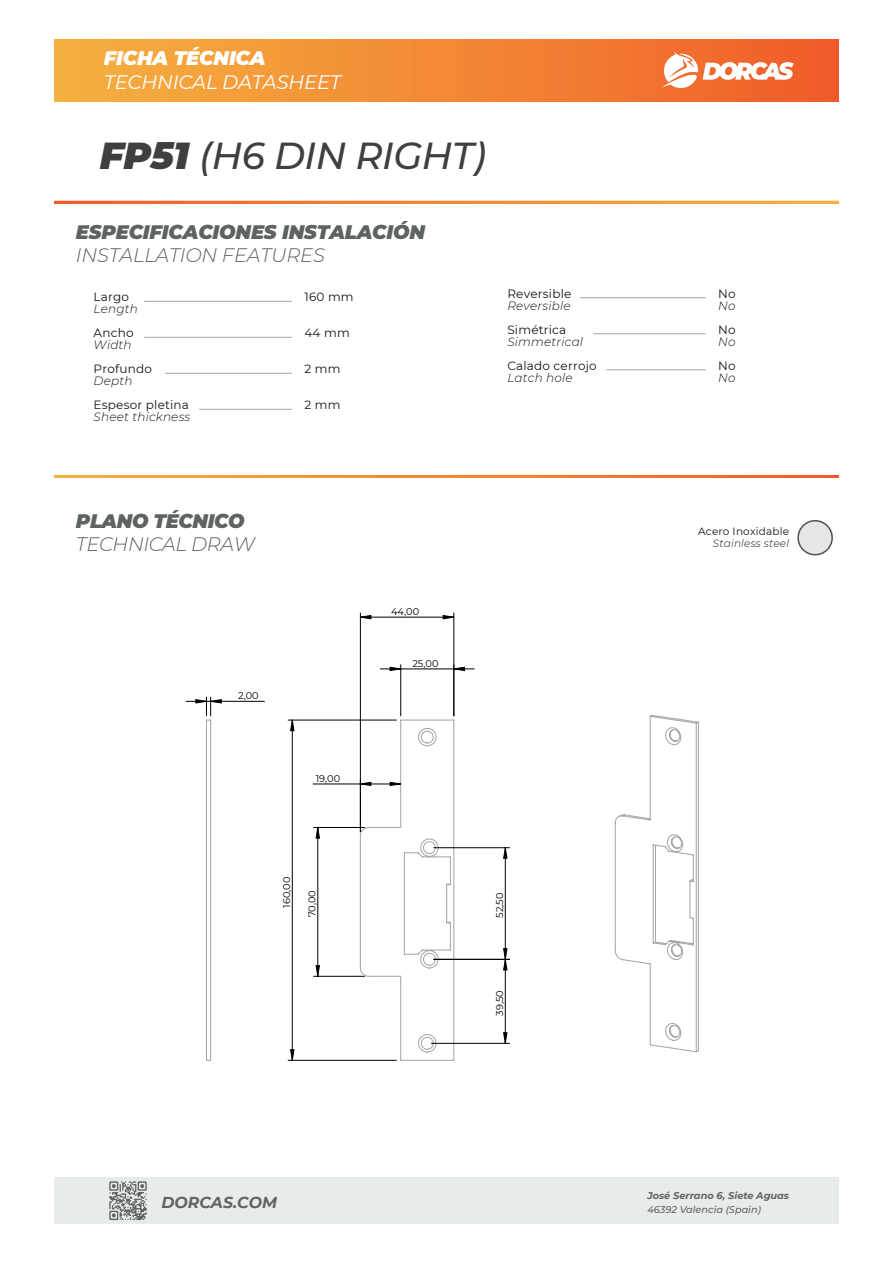
<style>
.page{position:relative;width:893px;height:1263px;background:#fff}
.page>*{position:absolute;margin:0;border:0;box-sizing:border-box;transform-origin:0 0}
.t1{font:italic 500 37.5px "Montserrat";letter-spacing:-.01em;color:#3d3f41}
.t2{font:italic 900 19.5px "Montserrat";letter-spacing:-.01em;color:#5d6262}
.t3{font:italic 300 19.5px "Montserrat";letter-spacing:-.01em;color:#5d6262}
.t4{font:italic 19.5px "Montserrat";letter-spacing:-.01em;color:#fff}
.t5{font:italic 900 19.5px "Montserrat";letter-spacing:-.01em;color:#fff}
.t6{font:italic 700 15.75px "Montserrat";color:#5e6363}
.t7{font:12px "Montserrat";letter-spacing:.015em;color:#111416}
.t8{font:italic 300 12px "Montserrat";letter-spacing:.015em;color:#111416}
.t9{font:10.5px "Montserrat";letter-spacing:.015em;color:#111416}
.t10{font:italic 300 10.5px "Montserrat";letter-spacing:.015em;color:#111416}
.t11{font:9.75px "Montserrat";color:#000001}
.t12{font:italic 700 9.75px "Montserrat";color:#5e6363}
.t13{font:italic 500 9.75px "Montserrat";color:#5e6363}
.s1{font-weight:900}
</style>
<div class="page">
<div style="left:54px;top:1178px;width:785px;height:46px;background:#e8ece8"></div>
<svg style="left:109px;top:1181px;width:38px;height:39px"></svg>
<div style="left:798px;top:521px;width:34px;height:34px;background:#e5e6e6;border-radius:50%"></div>
<div style="left:797px;top:520px;width:36px;height:35px;border:2px solid #4f5252;border-radius:50%"></div>
<img style="left:55px;top:201px;width:784px;height:3px">
<hr style="left:144px;top:301px;width:148px;height:1px;background:#aeb0b1">
<hr style="left:144px;top:337px;width:148px;height:1px;background:#aeb0b1">
<hr style="left:165px;top:373px;width:127px;height:1px;background:#aeb0b1">
<hr style="left:593px;top:333px;width:113px;height:1px;background:#aeb0b1">
<hr style="left:580px;top:297px;width:126px;height:1px;background:#aeb0b1">
<img style="left:54px;top:475px;width:785px;height:3px">
<hr style="left:199px;top:409px;width:93px;height:1px;background:#aeb0b1">
<hr style="left:606px;top:369px;width:100px;height:1px;background:#aeb0b1">
<img style="left:54px;top:39px;width:785px;height:63px">
<svg style="left:661px;top:52px;width:133px;height:39px"></svg>
<svg style="left:614px;top:715px;width:85px;height:338px"></svg>
<hr style="left:206px;top:720px;width:1px;height:340px;background:#a6a9aa">
<hr style="left:210px;top:720px;width:1px;height:340px;background:#a6a9aa">
<hr style="left:211px;top:701px;width:53px;height:1px;background:#000001">
<hr style="left:400px;top:665px;width:1px;height:51px;background:#000001">
<hr style="left:313px;top:784px;width:47px;height:1px;background:#000001">
<hr style="left:360px;top:613px;width:1px;height:219px;background:#000001">
<hr style="left:454px;top:613px;width:1px;height:103px;background:#000001">
<hr style="left:431px;top:1043px;width:79px;height:1px;background:#000001">
<hr style="left:288px;top:1060px;width:108px;height:1px;background:#000001">
<hr style="left:288px;top:720px;width:108px;height:1px;background:#000001">
<hr style="left:434px;top:959px;width:76px;height:1px;background:#000001">
<hr style="left:434px;top:847px;width:76px;height:1px;background:#000001">
<hr style="left:314px;top:827px;width:51px;height:1px;background:#000001">
<hr style="left:314px;top:976px;width:51px;height:1px;background:#000001">
<svg style="left:186px;top:697px;width:36px;height:24px"></svg>
<svg style="left:380px;top:666px;width:94px;height:5px"></svg>
<svg style="left:359px;top:719px;width:96px;height:342px"></svg>
<svg style="left:359px;top:615px;width:96px;height:5px"></svg>
<svg style="left:290px;top:719px;width:5px;height:342px"></svg>
<svg style="left:503px;top:847px;width:5px;height:197px"></svg>
<svg style="left:315px;top:828px;width:5px;height:149px"></svg>
<h2 class="t5" style="left:104px;top:44px;width:163px">FICHA TÉCNICA</h2>
<h2 class="t4" style="left:104px;top:69px;width:239px">TECHNICAL DATASHEET</h2>
<h1 class="t1" style="left:100px;top:129px;width:388px"><span class="s1">FP51</span> (H6 DIN RIGHT)</h1>
<h2 class="t2" style="left:76px;top:217px;width:351px">ESPECIFICACIONES INSTALACIÓN</h2>
<h2 class="t3" style="left:76px;top:242px;width:250px">INSTALLATION FEATURES</h2>
<p class="t7" style="left:94px;top:289px;width:37px">Largo</p>
<p class="t8" style="left:94px;top:301px;width:46px">Length</p>
<p class="t7" style="left:94px;top:325px;width:41px">Ancho</p>
<p class="t8" style="left:94px;top:337px;width:40px">Width</p>
<p class="t7" style="left:94px;top:361px;width:60px">Profundo</p>
<p class="t8" style="left:94px;top:373px;width:40px">Depth</p>
<p class="t7" style="left:94px;top:397px;width:97px">Espesor pletina</p>
<p class="t8" style="left:94px;top:409px;width:98px">Sheet thickness</p>
<p class="t7" style="left:304px;top:289px;width:51px">160 mm</p>
<p class="t7" style="left:304px;top:325px;width:47px">44 mm</p>
<p class="t7" style="left:304px;top:361px;width:38px">2 mm</p>
<p class="t7" style="left:304px;top:397px;width:38px">2 mm</p>
<p class="t7" style="left:507px;top:285px;width:66px">Reversible</p>
<p class="t8" style="left:507px;top:297px;width:65px">Reversible</p>
<p class="t7" style="left:507px;top:321px;width:60px">Simétrica</p>
<p class="t8" style="left:507px;top:333px;width:77px">Simmetrical</p>
<p class="t7" style="left:507px;top:357px;width:91px">Calado cerrojo</p>
<p class="t8" style="left:507px;top:369px;width:67px">Latch hole</p>
<h2 class="t2" style="left:76px;top:506px;width:170px">PLANO TÉCNICO</h2>
<h2 class="t3" style="left:76px;top:531px;width:181px">TECHNICAL DRAW</h2>
<p class="t11" style="left:238px;top:689px;width:22px">2,00</p>
<p class="t11" style="left:316px;top:771px;width:26px">19,00</p>
<p class="t11" style="left:391px;top:605px;width:30px">44,00</p>
<p class="t11" style="left:412px;top:656px;width:28px">25,00</p>
<p class="t11" style="left:280px;top:908px;width:33px;rotate:-90deg">160,00</p>
<p class="t11" style="left:305px;top:917px;width:29px;rotate:-90deg">70,00</p>
<p class="t11" style="left:493px;top:918px;width:27px;rotate:-90deg">52,50</p>
<p class="t11" style="left:493px;top:1016px;width:27px;rotate:-90deg">39,50</p>
<p class="t7" style="left:718px;top:285px;width:19px">No</p>
<p class="t8" style="left:718px;top:297px;width:19px">No</p>
<p class="t7" style="left:718px;top:321px;width:19px">No</p>
<p class="t8" style="left:718px;top:333px;width:19px">No</p>
<p class="t7" style="left:718px;top:357px;width:19px">No</p>
<p class="t8" style="left:718px;top:369px;width:19px">No</p>
<p class="t9" style="left:698px;top:524px;width:92px">Acero Inoxidable</p>
<p class="t10" style="left:713px;top:536px;width:78px">Stainless steel</p>
<h3 class="t6" style="left:161px;top:1191px;width:117px">DORCAS.COM</h3>
<p class="t12" style="left:647px;top:1188px;width:143px">José Serrano 6, Siete Aguas</p>
<p class="t13" style="left:647px;top:1202px;width:115px">46392 Valencia (Spain)</p>
</div>
